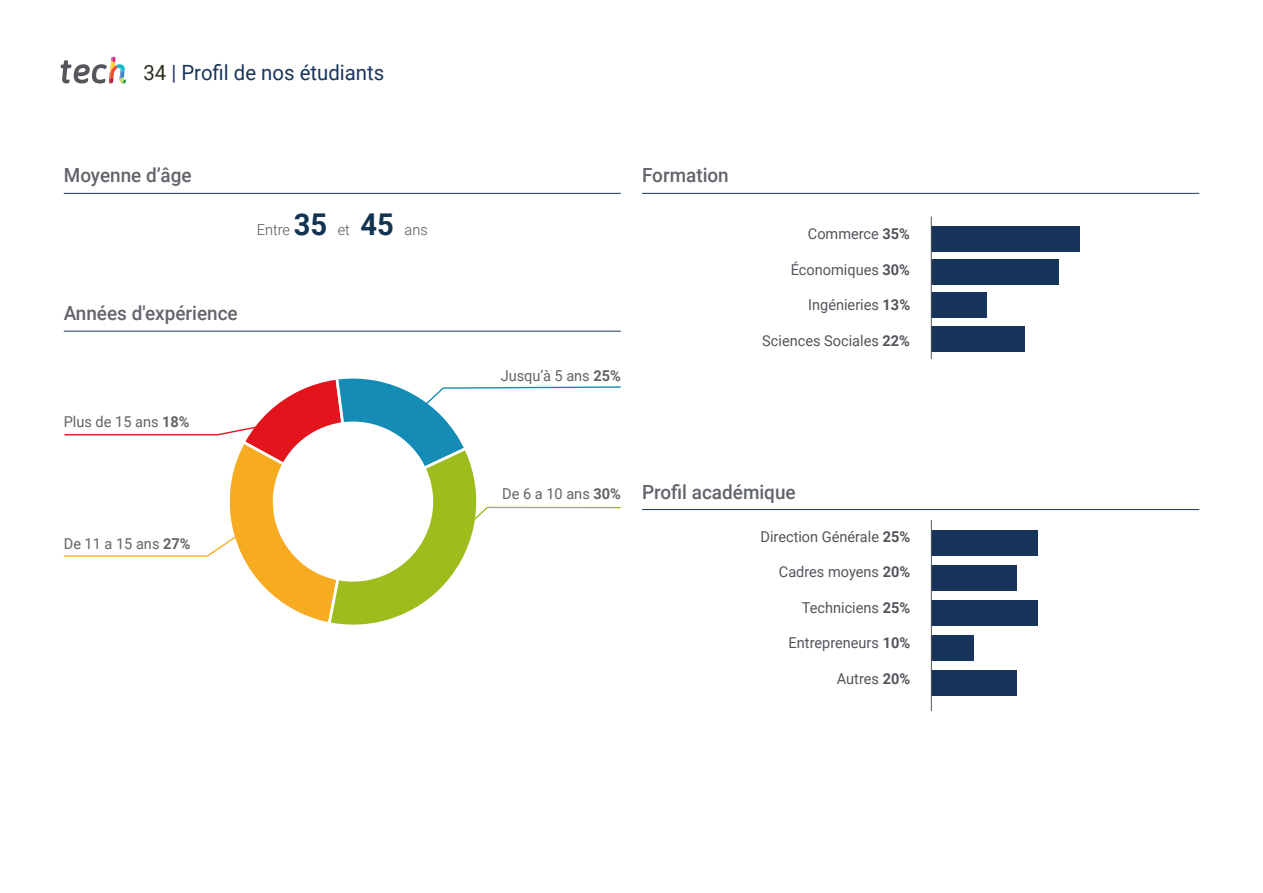
<style>
.page{position:relative;width:1263px;height:893px;background:#fff}
.page>*{position:absolute;margin:0;border:0;box-sizing:border-box;transform-origin:0 0}
.t1{font:21px "Roboto";color:#1a355c}
.t2{font:500 19.5px "Roboto";color:#61646a}
.t3{font:15px "Roboto";color:#52555b}
.t4{font:15px "Roboto";color:#636363}
.t5{font:300 15px "Roboto";color:#52555b}
.s1{color:#312e20}
.s2{font-weight:700;font-size:30px;color:#123352}
.s3{font-weight:700}
</style>
<div class="page">
<svg style="left:61px;top:57px;width:65px;height:27px"></svg>
<hr style="left:64px;top:193px;width:557px;height:1px;background:#17355b">
<hr style="left:64px;top:331px;width:557px;height:1px;background:#17355b">
<hr style="left:642px;top:509px;width:557px;height:1px;background:#17355b">
<div style="left:931px;top:530px;width:107px;height:26px;background:#17355b"></div>
<div style="left:931px;top:565px;width:85px;height:26px;background:#17355b"></div>
<div style="left:931px;top:600px;width:107px;height:26px;background:#17355b"></div>
<div style="left:931px;top:635px;width:43px;height:25px;background:#17355b"></div>
<div style="left:931px;top:670px;width:85px;height:25px;background:#17355b"></div>
<hr style="left:931px;top:520px;width:1px;height:191px;background:#52555b">
<hr style="left:642px;top:193px;width:557px;height:1px;background:#17355b">
<div style="left:931px;top:226px;width:149px;height:25px;background:#17355b"></div>
<div style="left:931px;top:259px;width:128px;height:26px;background:#17355b"></div>
<div style="left:931px;top:293px;width:55px;height:25px;background:#17355b"></div>
<div style="left:931px;top:326px;width:94px;height:26px;background:#17355b"></div>
<hr style="left:931px;top:217px;width:1px;height:142px;background:#52555b">
<svg style="left:64px;top:378px;width:557px;height:247px"></svg>
<h1 class="t1" style="left:144px;top:57px;width:242px"><span class="s1">34</span> | Profil de nos étudiants</h1>
<h2 class="t2" style="left:64px;top:161px;width:129px">Moyenne d’âge</h2>
<p class="t5" style="left:257px;top:219px;width:172px">Entre <span class="s2">35</span> et <span class="s2">45</span> ans</p>
<h2 class="t2" style="left:64px;top:300px;width:175px">Années d'expérience</h2>
<p class="t4" style="left:64px;top:411px;width:127px">Plus de 15 ans <span class="s3">18%</span></p>
<p class="t4" style="left:64px;top:534px;width:128px">De 11 a 15 ans <span class="s3">27%</span></p>
<h2 class="t2" style="left:642px;top:161px;width:88px">Formation</h2>
<p class="t4" style="left:501px;top:365px;width:122px">Jusqu’à 5 ans <span class="s3">25%</span></p>
<p class="t3" style="left:808px;top:224px;width:104px">Commerce <span class="s3">35%</span></p>
<p class="t3" style="left:791px;top:259px;width:121px">Économiques <span class="s3">30%</span></p>
<p class="t3" style="left:808px;top:295px;width:103px">Ingénieries <span class="s3">13%</span></p>
<p class="t3" style="left:762px;top:330px;width:149px">Sciences Sociales <span class="s3">22%</span></p>
<p class="t4" style="left:502px;top:483px;width:120px">De 6 a 10 ans <span class="s3">30%</span></p>
<h2 class="t2" style="left:642px;top:478px;width:155px">Profil académique</h2>
<p class="t3" style="left:760px;top:526px;width:151px">Direction Générale <span class="s3">25%</span></p>
<p class="t3" style="left:779px;top:561px;width:133px">Cadres moyens <span class="s3">20%</span></p>
<p class="t3" style="left:802px;top:597px;width:110px">Techniciens <span class="s3">25%</span></p>
<p class="t3" style="left:789px;top:632px;width:123px">Entrepreneurs <span class="s3">10%</span></p>
<p class="t3" style="left:837px;top:668px;width:75px">Autres <span class="s3">20%</span></p>
</div>
